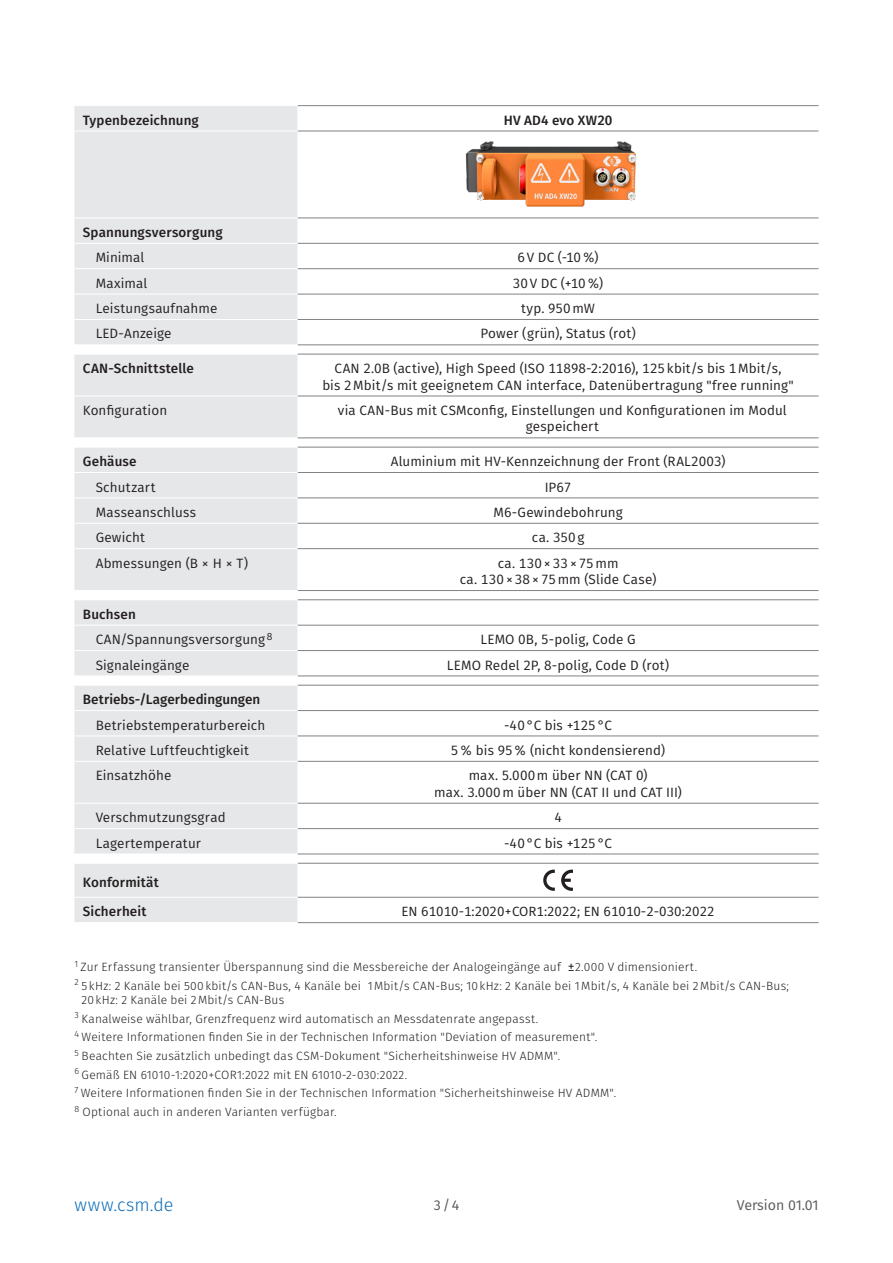
<style>
.page{position:relative;width:893px;height:1263px;background:#fff}
.page>*{position:absolute;margin:0;border:0;box-sizing:border-box;transform-origin:0 0}
.t1{font:300 18px "Fira Sans";letter-spacing:.035em;color:#0f6eb8}
.t2{font:14.25px "Fira Sans";letter-spacing:-.01em;color:#57585a}
.Text_Tabelle_zentriert{font:13.5px/16.5px "Fira Sans";letter-spacing:.01em;color:#231f20;text-align:center}
.Text_Tabelle_eingerückt{font:13.5px "Fira Sans";letter-spacing:.01em;color:#231f20}
.Headline_Tabelle{font:500 13.5px "Fira Sans";letter-spacing:.01em;color:#231f20}
.Text_Tabelle{font:13.5px "Fira Sans";letter-spacing:.01em;color:#231f20}
.Headline_Tabelle_zentriert{font:500 13.5px "Fira Sans";letter-spacing:.015em;color:#231f20}
.Text_Tabelle_zentriert-2{font:13.35px "Fira Sans";color:#231f20}
.Anmerkung{font:300 12px/14.4px "Fira Sans";letter-spacing:.015em;color:#231f20}
.s1{font-weight:400;font-size:13.5px}
</style>
<div class="page">
<div style="left:74px;top:106px;width:224px;height:238px;background:#e6e7e9"></div>
<svg style="left:298px;top:106px;width:521px;height:239px"></svg>
<hr style="left:298px;top:105px;width:521px;height:1px;background:#808285">
<hr style="left:298px;top:131px;width:521px;height:1px;background:#808285">
<hr style="left:298px;top:218px;width:521px;height:1px;background:#808285">
<hr style="left:298px;top:243px;width:521px;height:1px;background:#808285">
<hr style="left:298px;top:268px;width:521px;height:1px;background:#808285">
<hr style="left:74px;top:268px;width:224px;height:1px;background:#fff">
<hr style="left:74px;top:294px;width:224px;height:1px;background:#fff">
<hr style="left:74px;top:319px;width:224px;height:1px;background:#fff">
<hr style="left:298px;top:345px;width:521px;height:1px;background:#808285">
<hr style="left:298px;top:294px;width:521px;height:1px;background:#808285">
<hr style="left:298px;top:319px;width:521px;height:1px;background:#808285">
<hr style="left:74px;top:131px;width:224px;height:1px;background:#fff">
<hr style="left:74px;top:218px;width:224px;height:1px;background:#fff">
<hr style="left:74px;top:243px;width:224px;height:1px;background:#fff">
<svg style="left:74px;top:355px;width:745px;height:83px"></svg>
<hr style="left:298px;top:354px;width:521px;height:1px;background:#808285">
<hr style="left:298px;top:396px;width:521px;height:1px;background:#808285">
<hr style="left:298px;top:438px;width:521px;height:1px;background:#808285">
<hr style="left:74px;top:396px;width:224px;height:1px;background:#fff">
<hr style="left:74px;top:437px;width:224px;height:1px;background:#fff">
<div style="left:74px;top:448px;width:224px;height:142px;background:#e6e7e9"></div>
<svg style="left:298px;top:497px;width:521px;height:53px"></svg>
<hr style="left:298px;top:447px;width:521px;height:1px;background:#808285">
<hr style="left:74px;top:497px;width:224px;height:1px;background:#fff">
<hr style="left:74px;top:523px;width:224px;height:1px;background:#fff">
<hr style="left:74px;top:548px;width:224px;height:1px;background:#fff">
<hr style="left:298px;top:472px;width:521px;height:1px;background:#808285">
<hr style="left:298px;top:498px;width:521px;height:1px;background:#808285">
<hr style="left:298px;top:523px;width:521px;height:1px;background:#808285">
<hr style="left:298px;top:548px;width:521px;height:1px;background:#808285">
<hr style="left:298px;top:590px;width:521px;height:1px;background:#808285">
<hr style="left:74px;top:472px;width:224px;height:1px;background:#fff">
<svg style="left:74px;top:600px;width:745px;height:76px"></svg>
<hr style="left:298px;top:599px;width:521px;height:1px;background:#808285">
<hr style="left:298px;top:625px;width:521px;height:1px;background:#808285">
<hr style="left:74px;top:650px;width:224px;height:1px;background:#fff">
<hr style="left:298px;top:650px;width:521px;height:1px;background:#808285">
<hr style="left:298px;top:676px;width:521px;height:1px;background:#808285">
<hr style="left:74px;top:625px;width:224px;height:1px;background:#fff">
<hr style="left:74px;top:675px;width:224px;height:1px;background:#fff">
<div style="left:74px;top:686px;width:224px;height:168px;background:#e6e7e9"></div>
<svg style="left:298px;top:735px;width:521px;height:119px"></svg>
<hr style="left:298px;top:685px;width:521px;height:1px;background:#808285">
<hr style="left:298px;top:710px;width:521px;height:1px;background:#808285">
<hr style="left:298px;top:736px;width:521px;height:1px;background:#808285">
<hr style="left:298px;top:761px;width:521px;height:1px;background:#808285">
<hr style="left:298px;top:803px;width:521px;height:1px;background:#808285">
<hr style="left:298px;top:828px;width:521px;height:1px;background:#808285">
<hr style="left:298px;top:854px;width:521px;height:1px;background:#808285">
<hr style="left:74px;top:735px;width:224px;height:1px;background:#fff">
<hr style="left:74px;top:761px;width:224px;height:1px;background:#fff">
<hr style="left:74px;top:803px;width:224px;height:1px;background:#fff">
<hr style="left:74px;top:828px;width:224px;height:1px;background:#fff">
<hr style="left:74px;top:710px;width:224px;height:1px;background:#fff">
<svg style="left:74px;top:863px;width:745px;height:60px"></svg>
<img style="left:409px;top:126px;width:285px;height:102px">
<p class="Headline_Tabelle" style="left:83px;top:109px;width:117px">Typenbezeichnung</p>
<p class="Headline_Tabelle_zentriert" style="left:504px;top:109px;width:110px">HV AD4 evo XW20</p>
<p class="Headline_Tabelle" style="left:83px;top:221px;width:141px">Spannungsversorgung</p>
<p class="Text_Tabelle_eingerückt" style="left:96px;top:248px;width:50px">Minimal</p>
<p class="Text_Tabelle_zentriert" style="left:518px;top:249px;width:83px">6V DC (-10%)</p>
<p class="Text_Tabelle_eingerückt" style="left:96px;top:273px;width:53px">Maximal</p>
<p class="Text_Tabelle_zentriert" style="left:513px;top:274px;width:92px">30V DC (+10%)</p>
<p class="Text_Tabelle_eingerückt" style="left:96px;top:298px;width:123px">Leistungsaufnahme</p>
<p class="Text_Tabelle_zentriert" style="left:521px;top:300px;width:75px">typ. 950mW</p>
<p class="Text_Tabelle_eingerückt" style="left:96px;top:324px;width:77px">LED-Anzeige</p>
<p class="Text_Tabelle_zentriert" style="left:480px;top:325px;width:157px">Power (grün), Status (rot)</p>
<p class="Headline_Tabelle" style="left:83px;top:358px;width:113px">CAN-Schnittstelle</p>
<p class="Text_Tabelle_zentriert" style="left:322px;top:360px;width:473px">CAN 2.0B (active), High Speed (ISO 11898-2:2016), 125kbit/s bis 1Mbit/s,<br>bis 2Mbit/s mit geeignetem CAN interface, Datenübertragung "free running"</p>
<p class="Text_Tabelle" style="left:83px;top:400px;width:86px">Konfiguration</p>
<p class="Text_Tabelle_zentriert" style="left:338px;top:402px;width:450px">via CAN-Bus mit CSMconfig, Einstellungen und Konfigurationen im Modul gespeichert</p>
<p class="Headline_Tabelle" style="left:83px;top:451px;width:55px">Gehäuse</p>
<p class="Text_Tabelle_zentriert" style="left:391px;top:453px;width:336px">Aluminium mit HV-Kennzeichnung der Front (RAL2003)</p>
<p class="Text_Tabelle_eingerückt" style="left:96px;top:477px;width:61px">Schutzart</p>
<p class="Text_Tabelle_zentriert" style="left:545px;top:478px;width:28px">IP67</p>
<p class="Text_Tabelle_eingerückt" style="left:96px;top:502px;width:102px">Masseanschluss</p>
<p class="Text_Tabelle_zentriert" style="left:493px;top:504px;width:131px">M6-Gewindebohrung</p>
<p class="Text_Tabelle_eingerückt" style="left:96px;top:527px;width:51px">Gewicht</p>
<p class="Text_Tabelle_zentriert" style="left:532px;top:529px;width:54px">ca. 350g</p>
<p class="Text_Tabelle_eingerückt" style="left:96px;top:553px;width:154px">Abmessungen (B × H × T)</p>
<p class="Text_Tabelle_zentriert" style="left:460px;top:554px;width:198px">ca. 130×33×75mm<br>ca. 130×38×75mm (Slide Case)</p>
<p class="Headline_Tabelle" style="left:83px;top:603px;width:54px">Buchsen</p>
<p class="Text_Tabelle_eingerückt" style="left:96px;top:629px;width:178px">CAN/Spannungsversorgung <sup>8</sup></p>
<p class="Text_Tabelle_zentriert" style="left:481px;top:631px;width:157px">LEMO 0B, 5-polig, Code G</p>
<p class="Text_Tabelle_eingerückt" style="left:96px;top:655px;width:95px">Signaleingänge</p>
<p class="Text_Tabelle_zentriert" style="left:447px;top:656px;width:224px">LEMO Redel 2P, 8-polig, Code D (rot)</p>
<p class="Headline_Tabelle" style="left:83px;top:689px;width:179px">Betriebs-/Lagerbedingungen</p>
<p class="Text_Tabelle_eingerückt" style="left:96px;top:715px;width:171px">Betriebstemperaturbereich</p>
<p class="Text_Tabelle_zentriert" style="left:504px;top:716px;width:110px">-40°C bis +125°C</p>
<p class="Text_Tabelle_eingerückt" style="left:96px;top:740px;width:155px">Relative Luftfeuchtigkeit</p>
<p class="Text_Tabelle_zentriert" style="left:451px;top:742px;width:216px">5% bis 95% (nicht kondensierend)</p>
<p class="Text_Tabelle_eingerückt" style="left:96px;top:765px;width:77px">Einsatzhöhe</p>
<p class="Text_Tabelle_zentriert" style="left:434px;top:767px;width:249px">max. 5.000m über NN (CAT 0)<br>max. 3.000m über NN (CAT II und CAT III)</p>
<p class="Text_Tabelle_eingerückt" style="left:96px;top:807px;width:131px">Verschmutzungsgrad</p>
<p class="Text_Tabelle_zentriert" style="left:554px;top:809px;width:9px">4</p>
<p class="Text_Tabelle_eingerückt" style="left:96px;top:833px;width:107px">Lagertemperatur</p>
<p class="Text_Tabelle_zentriert" style="left:504px;top:834px;width:110px">-40°C bis +125°C</p>
<p class="Headline_Tabelle" style="left:83px;top:871px;width:77px">Konformität</p>
<p class="Headline_Tabelle" style="left:83px;top:901px;width:65px">Sicherheit</p>
<p class="Text_Tabelle_zentriert-2" style="left:401px;top:901px;width:315px">EN 61010-1:2020+COR1:2022; EN 61010-2-030:2022</p>
<p class="Anmerkung" style="left:74px;top:959px;width:624px"><sup>1</sup> Zur Erfassung transienter Überspannung sind die Messbereiche der Analogeingänge auf <span class="s1">±</span>2.000 V dimensioniert.</p>
<p class="Anmerkung" style="left:82px;top:978px;width:709px;text-indent:-7px"><sup>2</sup> 5 kHz: 2 Kanäle bei 500kbit/s CAN-Bus, 4 Kanäle bei 1Mbit/s CAN-Bus; 10kHz: 2 Kanäle bei 1Mbit/s, 4 Kanäle bei 2Mbit/s CAN-Bus;<br>20kHz: 2 Kanäle bei 2Mbit/s CAN-Bus</p>
<p class="Anmerkung" style="left:74px;top:1011px;width:465px"><sup>3</sup> Kanalweise wählbar, Grenzfrequenz wird automatisch an Messdatenrate angepasst.</p>
<p class="Anmerkung" style="left:74px;top:1030px;width:524px"><sup>4</sup> Weitere Informationen finden Sie in der Technischen Information "Deviation of measurement".</p>
<p class="Anmerkung" style="left:74px;top:1048px;width:487px"><sup>5</sup> Beachten Sie zusätzlich unbedingt das CSM-Dokument "Sicherheitshinweise HV ADMM".</p>
<p class="Anmerkung" style="left:74px;top:1067px;width:334px"><sup>6</sup> Gemäß EN 61010-1:2020+COR1:2022 mit EN 61010-2-030:2022.</p>
<p class="Anmerkung" style="left:74px;top:1086px;width:543px"><sup>7</sup> Weitere Informationen finden Sie in der Technischen Information "Sicherheitshinweise HV ADMM".</p>
<p class="Anmerkung" style="left:74px;top:1104px;width:264px"><sup>8</sup> Optional auch in anderen Varianten verfügbar.</p>
<h1 class="t1" style="left:74px;top:1192px;width:101px">www.csm.de</h1>
<p class="t2" style="left:434px;top:1195px;width:27px">3/4</p>
<p class="t2" style="left:737px;top:1194px;width:83px">Version 01.01</p>
</div>
